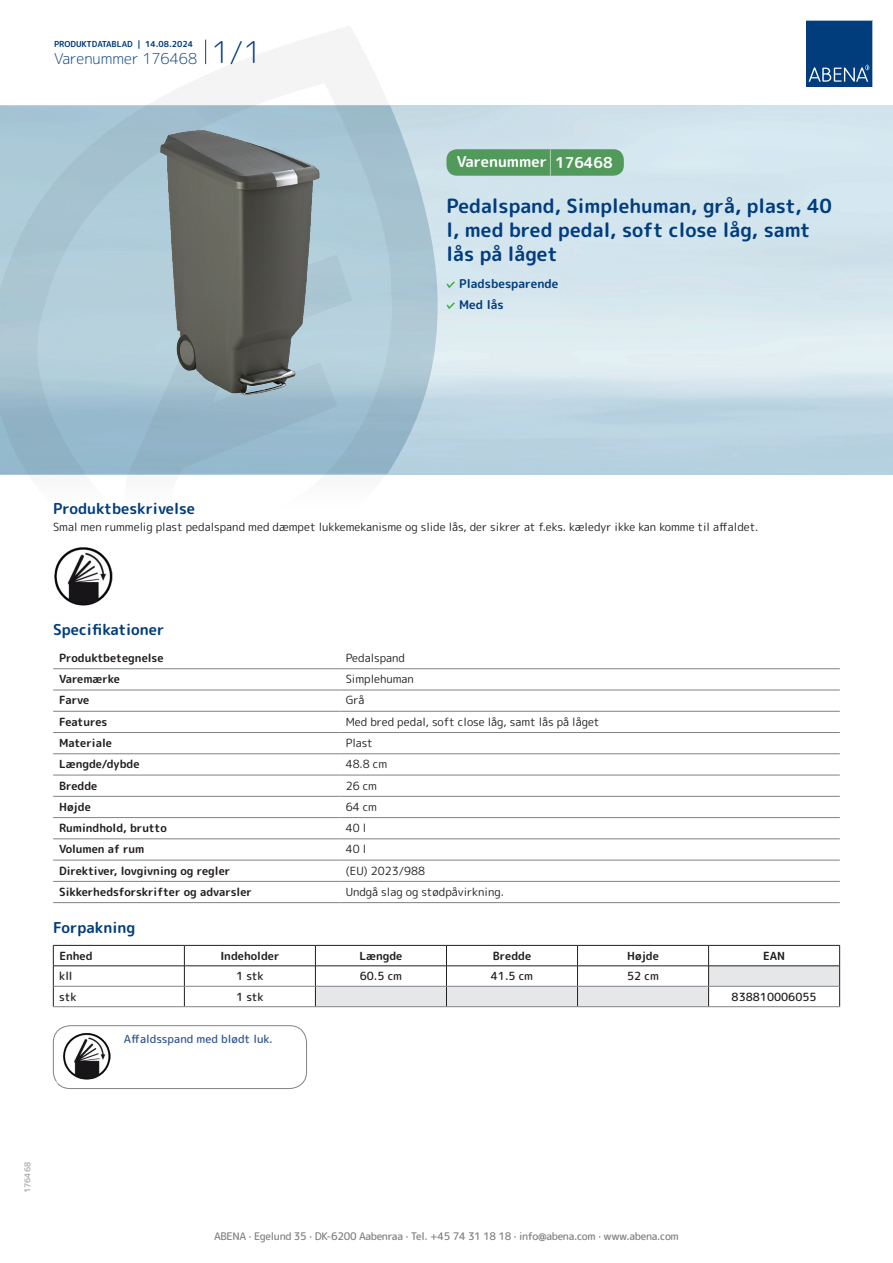
<style>
.page{position:relative;width:893px;height:1263px;background:#fff}
.page>*{position:absolute;margin:0;border:0;box-sizing:border-box;transform-origin:0 0}
.t1{font:700 19.5px/24px "Rounded Mplus 1 c";color:#013d7d}
.t2{font:700 15px "Rounded Mplus 1 c";color:#013d7d}
.t3{font:300 15px "Rounded Mplus 1 c";color:#013d7d}
.t4{font:700 15px "Rounded Mplus 1 c";color:#fff}
.t5{font:700 12px/21px "Rounded Mplus 1 c";color:#013d7d}
.t6{font:11.25px "Rounded Mplus 1 c";color:#231f20}
.t7{font:700 11.25px "Rounded Mplus 1 c";color:#231f20}
.t8{font:500 11.25px "Rounded Mplus 1 c";color:#231f20}
.t9{font:500 11.25px "Rounded Mplus 1 c";color:#305691}
.t10{font:500 10.5px "Rounded Mplus 1 c";letter-spacing:-.03em;color:#808285}
.t11{font:700 10.5px "Rounded Mplus 1 c";color:#fff}
.t12{font:700 8.25px "Rounded Mplus 1 c";color:#013d7d}
.t13{font:700 8.25px "Rounded Mplus 1 c";color:#b2b3b7}
.s1{font-size:30px}
.s2{font-size:25.5px}
</style>
<div class="page">
<svg style="left:0;top:26px;width:439px;height:449px"></svg>
<svg style="left:0;top:106px;width:438px;height:368px;background:#a7c4d3"></svg>
<svg style="left:205px;top:40px;width:1px;height:24px"></svg>
<svg style="left:806px;top:20px;width:67px;height:67px;background:#144b86"></svg>
<img style="left:155px;top:127px;width:168px;height:275px">
<img style="left:54px;top:547px;width:59px;height:59px">
<hr style="left:53px;top:668px;width:287px;height:1px;background:#808285">
<hr style="left:340px;top:668px;width:500px;height:1px;background:#808285">
<hr style="left:53px;top:690px;width:287px;height:1px;background:#808285">
<hr style="left:340px;top:690px;width:500px;height:1px;background:#808285">
<hr style="left:53px;top:711px;width:287px;height:1px;background:#808285">
<hr style="left:340px;top:711px;width:500px;height:1px;background:#808285">
<hr style="left:53px;top:732px;width:287px;height:1px;background:#808285">
<hr style="left:340px;top:732px;width:500px;height:1px;background:#808285">
<hr style="left:53px;top:753px;width:287px;height:1px;background:#808285">
<hr style="left:340px;top:753px;width:500px;height:1px;background:#808285">
<hr style="left:53px;top:775px;width:287px;height:1px;background:#808285">
<hr style="left:340px;top:775px;width:500px;height:1px;background:#808285">
<hr style="left:53px;top:796px;width:287px;height:1px;background:#808285">
<hr style="left:340px;top:796px;width:500px;height:1px;background:#808285">
<hr style="left:53px;top:817px;width:287px;height:1px;background:#808285">
<hr style="left:340px;top:817px;width:500px;height:1px;background:#808285">
<hr style="left:53px;top:838px;width:287px;height:1px;background:#808285">
<hr style="left:340px;top:838px;width:500px;height:1px;background:#808285">
<hr style="left:53px;top:860px;width:287px;height:1px;background:#808285">
<hr style="left:340px;top:860px;width:500px;height:1px;background:#808285">
<hr style="left:53px;top:881px;width:287px;height:1px;background:#808285">
<hr style="left:340px;top:881px;width:500px;height:1px;background:#808285">
<hr style="left:53px;top:902px;width:287px;height:1px;background:#808285">
<hr style="left:340px;top:902px;width:500px;height:1px;background:#808285">
<hr style="left:53px;top:945px;width:131px;height:1px;background:#231f20">
<hr style="left:184px;top:945px;width:131px;height:1px;background:#231f20">
<hr style="left:53px;top:965px;width:131px;height:1px;background:#231f20">
<hr style="left:184px;top:965px;width:131px;height:1px;background:#231f20">
<svg style="left:53px;top:945px;width:1px;height:61px"></svg>
<svg style="left:184px;top:945px;width:1px;height:61px"></svg>
<svg style="left:315px;top:945px;width:525px;height:61px"></svg>
<hr style="left:54px;top:986px;width:130px;height:1px;background:#808285">
<hr style="left:184px;top:986px;width:131px;height:1px;background:#808285">
<hr style="left:315px;top:986px;width:131px;height:1px;background:#808285">
<hr style="left:446px;top:986px;width:131px;height:1px;background:#808285">
<hr style="left:577px;top:986px;width:132px;height:1px;background:#808285">
<hr style="left:709px;top:986px;width:130px;height:1px;background:#808285">
<hr style="left:53px;top:1006px;width:131px;height:1px;background:#808285">
<hr style="left:184px;top:1006px;width:131px;height:1px;background:#808285">
<hr style="left:315px;top:1006px;width:131px;height:1px;background:#808285">
<hr style="left:446px;top:1006px;width:131px;height:1px;background:#808285">
<hr style="left:577px;top:1006px;width:132px;height:1px;background:#808285">
<hr style="left:709px;top:1006px;width:131px;height:1px;background:#808285">
<img style="left:63px;top:1033px;width:47px;height:46px">
<div style="left:53px;top:1025px;width:254px;height:64px;border:1px solid #808285;border-radius:17px"></div>
<svg style="left:446px;top:281px;width:9px;height:7px"></svg>
<svg style="left:446px;top:302px;width:9px;height:7px"></svg>
<div style="left:446px;top:149px;width:178px;height:27px;background:#52995c;border-radius:10px"></div>
<p class="t12" style="left:54px;top:38px;width:141px">PRODUKTDATABLAD | 14.08.2024</p>
<h2 class="t3" style="left:54px;top:48px;width:209px">Varenummer 176468 <span class="s1">1/1</span></h2>
<h2 class="t4" style="left:457px;top:151px;width:157px">Varenummer <span class="s2">|</span> 176468</h2>
<h1 class="t1" style="left:446px;top:194px;width:387px">Pedalspand, Simplehuman, grå, plast, 40 l, med bred pedal, soft close låg, samt lås på låget</h1>
<p class="t5" style="left:459px;top:273px;width:101px">Pladsbesparende<br>Med lås</p>
<h2 class="t2" style="left:53px;top:498px;width:143px">Produktbeskrivelse</h2>
<p class="t6" style="left:53px;top:518px;width:707px">Smal men rummelig plast pedalspand med dæmpet lukkemekanisme og slide lås, der sikrer at f.eks. kæledyr ikke kan komme til affaldet.</p>
<h2 class="t2" style="left:53px;top:619px;width:113px">Specifikationer</h2>
<p class="t7" style="left:59px;top:650px;width:106px">Produktbetegnelse</p>
<p class="t6" style="left:346px;top:650px;width:61px">Pedalspand</p>
<p class="t7" style="left:59px;top:671px;width:62px">Varemærke</p>
<p class="t6" style="left:346px;top:671px;width:70px">Simplehuman</p>
<p class="t7" style="left:59px;top:692px;width:32px">Farve</p>
<p class="t6" style="left:346px;top:692px;width:20px">Grå</p>
<p class="t7" style="left:59px;top:714px;width:50px">Features</p>
<p class="t6" style="left:346px;top:714px;width:255px">Med bred pedal, soft close låg, samt lås på låget</p>
<p class="t7" style="left:59px;top:735px;width:54px">Materiale</p>
<p class="t6" style="left:346px;top:735px;width:29px">Plast</p>
<p class="t7" style="left:59px;top:756px;width:82px">Længde/dybde</p>
<p class="t6" style="left:346px;top:756px;width:43px">48.8 cm</p>
<p class="t7" style="left:59px;top:777px;width:40px">Bredde</p>
<p class="t6" style="left:346px;top:777px;width:33px">26 cm</p>
<p class="t7" style="left:59px;top:799px;width:33px">Højde</p>
<p class="t6" style="left:346px;top:799px;width:33px">64 cm</p>
<p class="t7" style="left:59px;top:820px;width:109px">Rumindhold, brutto</p>
<p class="t6" style="left:346px;top:820px;width:22px">40 l</p>
<p class="t7" style="left:59px;top:841px;width:87px">Volumen af rum</p>
<p class="t6" style="left:346px;top:841px;width:22px">40 l</p>
<p class="t7" style="left:59px;top:862px;width:173px">Direktiver, lovgivning og regler</p>
<p class="t6" style="left:346px;top:862px;width:81px">(EU) 2023/988</p>
<p class="t7" style="left:59px;top:884px;width:194px">Sikkerhedsforskrifter og advarsler</p>
<p class="t6" style="left:346px;top:884px;width:160px">Undgå slag og stødpåvirkning.</p>
<h2 class="t2" style="left:53px;top:917px;width:84px">Forpakning</h2>
<p class="t7" style="left:59px;top:948px;width:35px">Enhed</p>
<p class="t7" style="left:220px;top:948px;width:61px">Indeholder</p>
<p class="t7" style="left:359px;top:948px;width:44px">Længde</p>
<p class="t7" style="left:493px;top:948px;width:40px">Bredde</p>
<p class="t7" style="left:627px;top:948px;width:33px">Højde</p>
<p class="t7" style="left:763px;top:948px;width:24px">EAN</p>
<p class="t8" style="left:59px;top:968px;width:15px">kll</p>
<p class="t8" style="left:236px;top:968px;width:29px">1 stk</p>
<p class="t8" style="left:360px;top:968px;width:44px">60.5 cm</p>
<p class="t8" style="left:491px;top:968px;width:44px">41.5 cm</p>
<p class="t8" style="left:627px;top:968px;width:33px">52 cm</p>
<p class="t8" style="left:59px;top:988px;width:19px">stk</p>
<p class="t8" style="left:236px;top:988px;width:29px">1 stk</p>
<p class="t8" style="left:732px;top:988px;width:87px">838810006055</p>
<p class="t9" style="left:124px;top:1030px;width:151px">Affaldsspand med blødt luk.</p>
<p class="t11" style="left:53px;top:1077px;width:7px">*</p>
<p class="t13" style="left:22px;top:1193px;width:33px;rotate:-90deg">176468</p>
<p class="t10" style="left:214px;top:1229px;width:466px">ABENA · Egelund 35 · DK-6200 Aabenraa · Tel. +45 74 31 18 18 · info@abena.com · www.abena.com</p>
</div>
